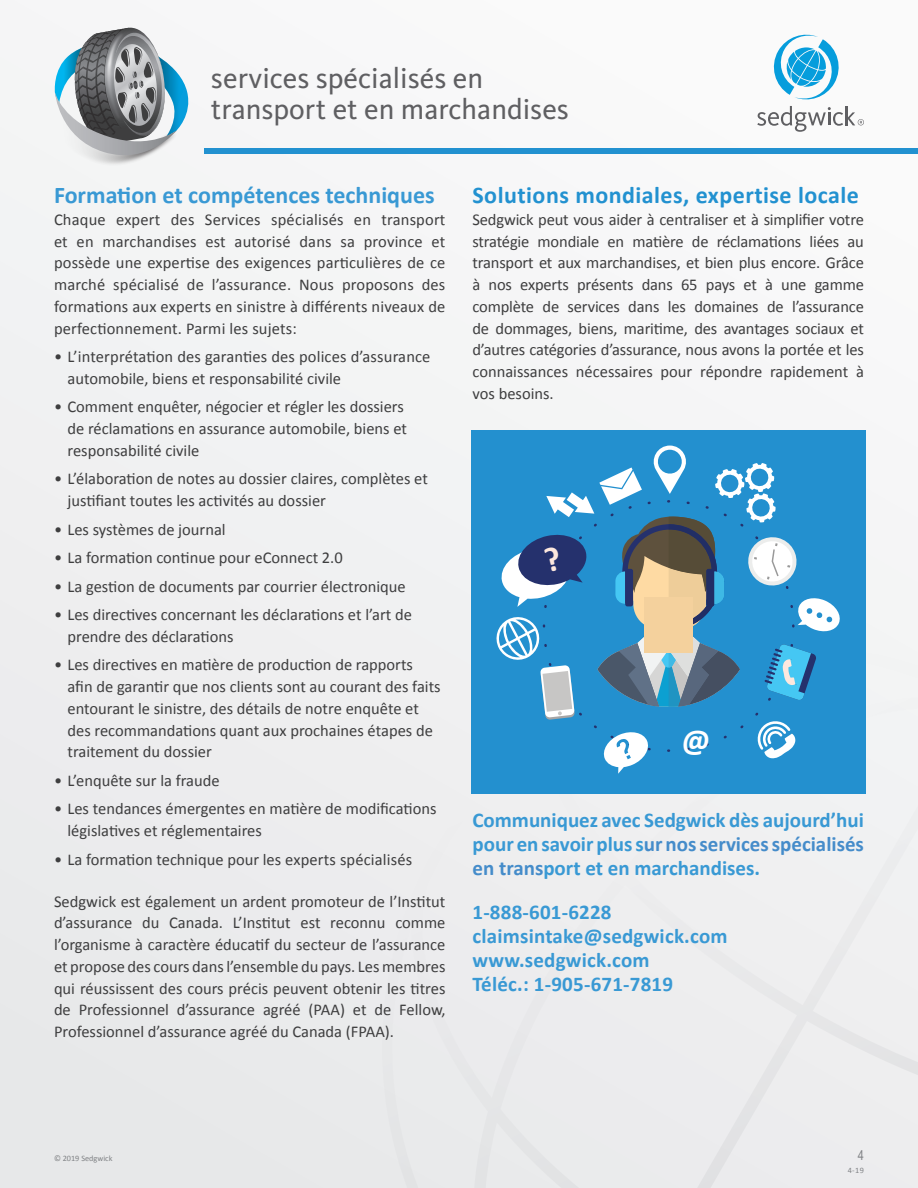
<style>
.page{position:relative;width:918px;height:1188px;background:#f1f2f3}
.page>*{position:absolute;margin:0;border:0;box-sizing:border-box;transform-origin:0 0}
.t1{font:700 31.8px "Calibri";color:#fff}
.t2{font:29.4px/31.5px "Kievit OT";color:#5f5f62}
.t3{font:700 24px "Calibri";letter-spacing:.02em;color:#2291d0}
.t4{font:700 24px "Calibri";color:#3999d4}
.t5{font:700 21px/24px "Calibri";letter-spacing:.005em;color:#3999d4;text-align:justify}
.t6{font:16.5px/21.8px "Calibri";color:#3e3e3f}
.t7{font:13.5px "Arial Narrow";color:#808285}
.t8{font:8.25px "Calibri";color:#808285}
.s1{color:#458cca}
</style>
<div class="page">
<svg style="left:382px;top:954px;width:536px;height:234px"></svg>
<svg style="left:757px;top:35px;width:107px;height:97px"></svg>
<div style="left:205px;top:148px;width:713px;height:6px;background:#2291d0"></div>
<svg style="left:54px;top:28px;width:135px;height:136px"></svg>
<div style="left:471px;top:430px;width:395px;height:364px;background:#2390cf"></div>
<svg style="left:496px;top:446px;width:344px;height:328px"></svg>
<h2 class="t2" style="left:211px;top:63px;width:360px">services spécialisés en transport et en marchandises</h2>
<p class="t4" style="left:54px;top:180px;width:382px">Formation et compétences techniques</p>
<p class="t6" style="left:54px;top:208px;width:393px;text-align:justify">Chaque expert des Services spécialisés en transport et en marchandises est autorisé dans sa province et possède une expertise des exigences particulières de ce marché spécialisé de l’assurance. Nous proposons des formations aux experts en sinistre à différents niveaux de perfectionnement. Parmi les sujets:</p>
<p class="t6" style="left:68px;top:346px;width:364px;text-indent:-14px">• L’interprétation des garanties des polices d’assurance automobile, biens et responsabilité civile</p>
<p class="t6" style="left:68px;top:396px;width:341px;text-indent:-14px">• Comment enquêter, négocier et régler les dossiers de réclamations en assurance automobile, biens et responsabilité civile</p>
<p class="t6" style="left:68px;top:468px;width:362px;text-indent:-14px">• L’élaboration de notes au dossier claires, complètes et justifiant toutes les activités au dossier</p>
<p class="t6" style="left:54px;top:518px;width:173px">• Les systèmes de journal</p>
<p class="t6" style="left:54px;top:547px;width:290px">• La formation continue pour eConnect 2.0</p>
<p class="t6" style="left:54px;top:575px;width:353px">• La gestion de documents par courrier électronique</p>
<p class="t6" style="left:68px;top:604px;width:346px;text-indent:-14px">• Les directives concernant les déclarations et l’art de prendre des déclarations</p>
<p class="t6" style="left:68px;top:654px;width:375px;text-indent:-14px">• Les directives en matière de production de rapports afin de garantir que nos clients sont au courant des faits entourant le sinistre, des détails de notre enquête et des recommandations quant aux prochaines étapes de traitement du dossier</p>
<p class="t6" style="left:54px;top:769px;width:167px">• L’enquête sur la fraude</p>
<p class="t6" style="left:68px;top:798px;width:371px;text-indent:-14px">• Les tendances émergentes en matière de modifications législatives et réglementaires</p>
<p class="t6" style="left:54px;top:848px;width:360px">• La formation technique pour les experts spécialisés</p>
<p class="t6" style="left:54px;top:890px;width:393px;text-align:justify">Sedgwick est également un ardent promoteur de l’Institut d’assurance du Canada. L’Institut est reconnu comme l’organisme à caractère éducatif du secteur de l’assurance et propose des cours dans l’ensemble du pays. Les membres qui réussissent des cours précis peuvent obtenir les titres de Professionnel d’assurance agréé (PAA) et de Fellow, Professionnel d’assurance agréé du Canada (FPAA).</p>
<p class="t3" style="left:472px;top:180px;width:388px">Solutions mondiales, expertise locale</p>
<p class="t6" style="left:472px;top:208px;width:393px;text-align:justify">Sedgwick peut vous aider à centraliser et à simplifier votre stratégie mondiale en matière de réclamations liées au transport et aux marchandises, et bien plus encore. Grâce à nos experts présents dans 65 pays et à une gamme complète de services dans les domaines de l’assurance de dommages, biens, maritime, des avantages sociaux et d’autres catégories d’assurance, nous avons la portée et les connaissances nécessaires pour répondre rapidement à vos besoins.</p>
<h1 class="t1" style="left:682px;top:718px;width:30px">@</h1>
<p class="t5" style="left:472px;top:808px;width:393px">Communiquez avec Sedgwick dès aujourd’hui pour en savoir plus s<span class="s1">ur nos services spécialisés en trans</span>port et en marchandises.</p>
<p class="t5" style="left:472px;top:900px;width:141px">1-888-601-6228</p>
<p class="t5" style="left:472px;top:924px;width:257px">claimsintake@sedgwick.com</p>
<p class="t5" style="left:472px;top:948px;width:179px">www.sedgwick.com</p>
<p class="t5" style="left:472px;top:972px;width:202px">Téléc.: 1-905-671-7819</p>
<p class="t8" style="left:54px;top:1153px;width:60px">© 2019 Sedgwick</p>
<p class="t7" style="left:858px;top:1145px;width:8px">4</p>
<p class="t8" style="left:848px;top:1165px;width:18px">4-19</p>
</div>
